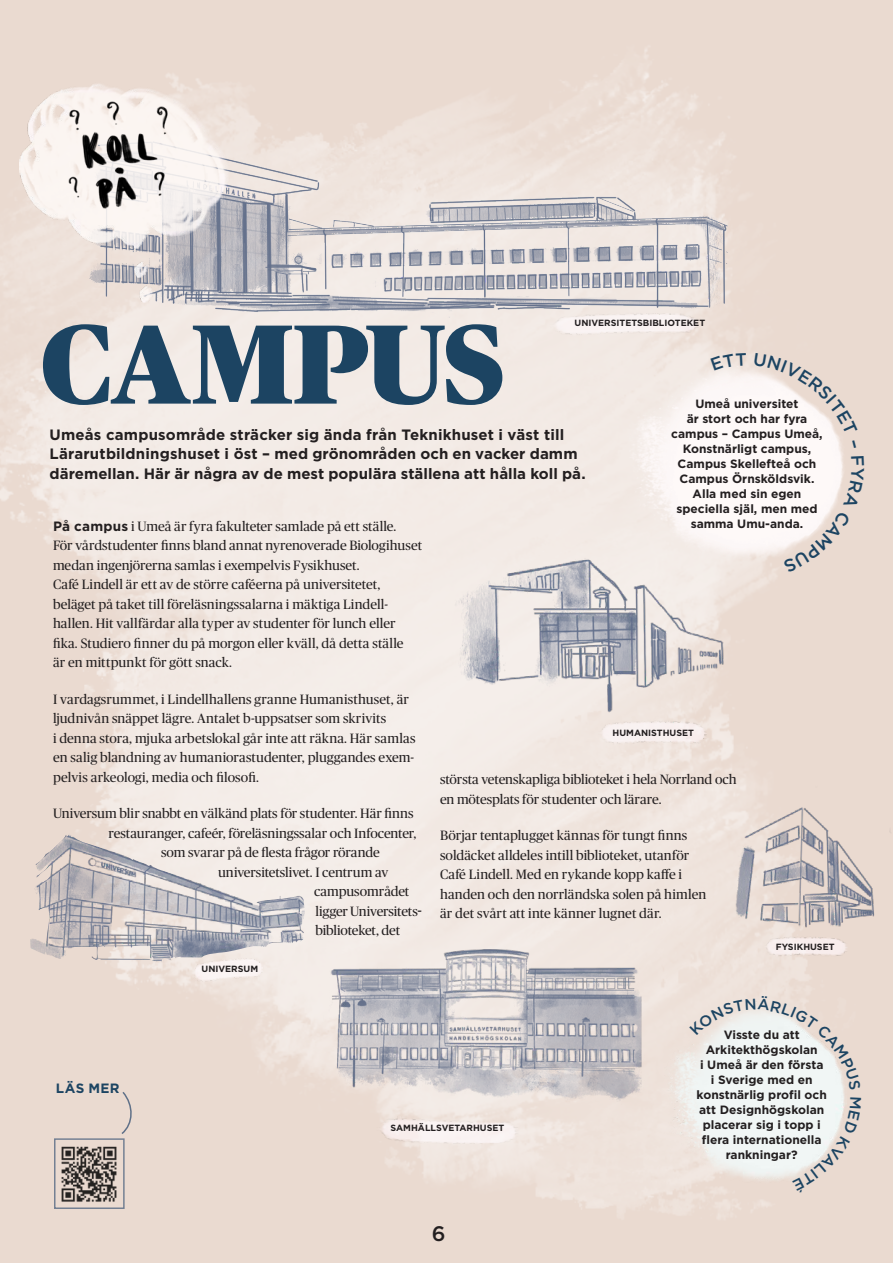
<style>
.page{position:relative;width:893px;height:1263px;background:#fff}
.page>*{position:absolute;margin:0;border:0;box-sizing:border-box;transform-origin:0 0}
.Campus_Rubrik{font:900 112.5px "Publico";letter-spacing:-.005em;color:#1c4462}
.t1{font:500 21px "Gotham";color:#231f20}
.Ingress{font:700 15px/19.5px "Gotham";letter-spacing:.005em;color:#231f20}
.Campus-text{font:13.5px/19.5px "Publico";color:#231f20}
.t2{font:700 13.5px "Gotham";letter-spacing:.025em;color:#1c4462}
.t3{font:700 12px/15px "Gotham";color:#231f20;text-align:center}
.t4{font:700 9px "Gotham";color:#231f20}
.s1{font-family:"Gotham";font-weight:700}
.s2{font-size:16.5px}
</style>
<div class="page">
<div style="left:0;top:0;width:892px;height:1263px;background:#eadad0"></div>
<img style="left:0;top:49px;width:845px;height:1169px">
<img style="left:446px;top:519px;width:368px;height:220px">
<img style="left:87px;top:142px;width:640px;height:175px">
<img style="left:664px;top:1090px;width:181px;height:94px">
<img style="left:30px;top:833px;width:275px;height:129px">
<img style="left:20px;top:81px;width:210px;height:221px">
<img style="left:619px;top:364px;width:226px;height:197px">
<img style="left:715px;top:785px;width:178px;height:167px">
<img style="left:48px;top:79px;width:155px;height:211px">
<img style="left:267px;top:947px;width:432px;height:175px">
<svg style="left:120px;top:1090px;width:14px;height:46px"></svg>
<img style="left:57px;top:1141px;width:65px;height:65px">
<div style="left:54px;top:1138px;width:71px;height:71px;border:2px solid #5f7088"></div>
<svg style="left:711px;top:353px;width:35px;height:18px"></svg>
<svg style="left:754px;top:353px;width:91px;height:94px"></svg>
<svg style="left:783px;top:456px;width:62px;height:116px"></svg>
<svg style="left:690px;top:996px;width:155px;height:94px"></svg>
<svg style="left:793px;top:1097px;width:52px;height:96px"></svg>
<p class="t4" style="left:575px;top:317px;width:132px">UNIVERSITETSBIBLIOTEKET</p>
<h1 class="Campus_Rubrik" style="left:40px;top:301px;width:465px">CAMPUS</h1>
<p class="t3" style="left:671px;top:397px;width:153px">Umeå universitet<br>är stort och har fyra campus – Campus Umeå,<br>Konstnärligt campus,<br>Campus Skellefteå och<br>Campus Örnsköldsvik.<br>Alla med sin egen speciella själ, men med samma Umu-anda.</p>
<p class="Ingress" style="left:50px;top:424px;width:538px">Umeås campusområde sträcker sig ända från Teknikhuset i väst till<br>Lärarutbildningshuset i öst – med grönområden och en vacker damm däremellan. Här är några av de mest populära ställena att hålla koll på.</p>
<p class="Campus-text" style="left:53px;top:516px;width:370px"><span class="s1">På campus</span> i Umeå är fyra fakulteter samlade på ett ställe.<br>För vårdstudenter finns bland annat nyrenoverade Biologihuset medan ingenjörerna samlas i exempelvis Fysikhuset.--<br>Café Lindell är ett av de större caféerna på universitetet, beläget på taket till föreläsningssalarna i mäktiga Lindell&shy;hallen. Hit vallfärdar alla typer av studenter för lunch eller fika. Studiero finner du på morgon eller kväll, då detta ställe<br>är en mittpunkt för gött snack.</p>
<p class="Campus-text" style="left:53px;top:689px;width:364px">I vardagsrummet, i Lindellhallens granne Humanisthuset, är ljudnivån snäppet lägre. Antalet b-uppsatser som skrivits<br>i denna stora, mjuka arbetslokal går inte att räkna. Här samlas en salig blandning av humaniorastudenter, pluggandes exem&shy;pelvis arkeologi, media och filosofi.</p>
<p class="Campus-text" style="left:53px;top:804px;width:362px">Universum blir snabbt en välkänd plats för studenter. Här finns</p>
<p class="Campus-text" style="left:109px;top:823px;width:309px">restauranger, cafeér, föreläsningssalar och Infocenter,</p>
<p class="Campus-text" style="left:161px;top:843px;width:220px">som svarar på de flesta frågor rörande</p>
<p class="Campus-text" style="left:218px;top:862px;width:172px">universitetslivet. I centrum av</p>
<p class="Campus-text" style="left:314px;top:882px;width:97px">campusområdet</p>
<p class="Campus-text" style="left:316px;top:901px;width:108px">ligger Universitets<span class="s2">-</span></p>
<p class="Campus-text" style="left:316px;top:921px;width:86px">biblioteket, det</p>
<p class="t4" style="left:613px;top:726px;width:83px">HUMANISTHUSET</p>
<p class="Campus-text" style="left:440px;top:770px;width:298px">största vetenskapliga biblioteket i hela Norrland och en mötesplats för studenter och lärare.</p>
<p class="Campus-text" style="left:440px;top:826px;width:268px">Börjar tentaplugget kännas för tungt finns soldäcket alldeles intill biblioteket, utanför Café Lindell. Med en rykande kopp kaffe i handen och den norrländska solen på himlen är det svårt att inte känner lugnet där.</p>
<p class="t2" style="left:56px;top:1079px;width:65px">LÄS MER</p>
<p class="t4" style="left:202px;top:963px;width:58px">UNIVERSUM</p>
<p class="t4" style="left:391px;top:1122px;width:115px">SAMHÄLLSVETARHUSET</p>
<h2 class="t1" style="left:432px;top:1220px;width:15px">6</h2>
<p class="t4" style="left:776px;top:940px;width:60px">FYSIKHUSET</p>
<p class="t3" style="left:697px;top:1027px;width:132px">Visste du att<br>Arkitekthögskolan<br>i Umeå är den första<br>i Sverige med en konstnärlig profil och att Designhögskolan placerar sig i topp i flera internationella rankningar?</p>
</div>
